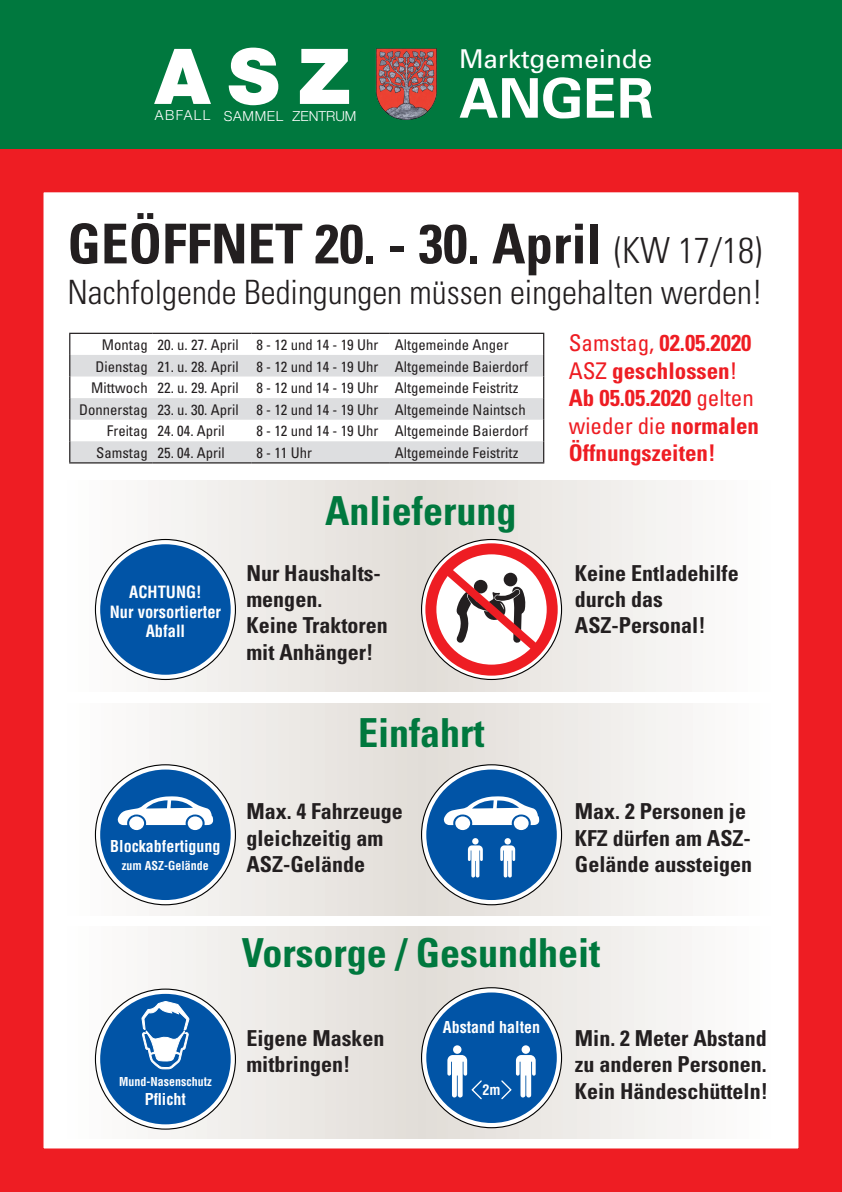
<style>
.page{position:relative;width:842px;height:1192px;background:#fff}
.page>*{position:absolute;margin:0;border:0;box-sizing:border-box;transform-origin:0 0}
.t1{font:900 77.05px "Helvetica Neue";color:#fff}
.t2{font:700 condensed 55px "Univers";color:#231f20}
.t3{font:700 54.75px "Univers";color:#fff}
.t4{font:700 condensed 40px "Univers";color:#00783e}
.t5{font:300 condensed 33.5px "Univers";color:#231f20}
.t6{font:25.95px "Univers";color:#fff}
.t7{font:700 condensed 23px/27.5px "Univers";color:#ee1d23}
.t8{font:700 condensed 22px/26.4px "Univers";color:#231f20}
.t9{font:700 condensed 16.5px/19.8px "Helvetica";color:#fff;text-align:center}
.t10{font:700 condensed 16px "Helvetica";color:#fff}
.t11{font:condensed 14.75px "Univers";color:#231f20}
.t12{font:700 condensed 14.25px "Helvetica";color:#fff}
.t13{font:300 13.85px "Helvetica Neue";letter-spacing:.05em;color:#fff}
.t14{font:300 13.85px "Helvetica Neue";color:#fff}
.t15{font:700 condensed 12px "Helvetica";color:#fff}
.s1{font-weight:300;font-size:36px}
.s2{font-weight:400}
</style>
<div class="page">
<svg style="left:94px;top:480px;width:598px;height:212px"></svg>
<svg style="left:94px;top:704px;width:599px;height:211px"></svg>
<svg style="left:94px;top:927px;width:598px;height:211px"></svg>
<div style="left:0;top:149px;width:842px;height:1043px;border:44px solid #ee1d23"></div>
<div style="left:0;top:0;width:842px;height:149px;background:#00783e"></div>
<img style="left:376px;top:48px;width:61px;height:72px">
<svg style="left:95px;top:765px;width:140px;height:140px"></svg>
<div style="left:107px;top:776px;width:117px;height:117px;background:#0154a6;border-radius:50%"></div>
<div style="left:100px;top:770px;width:131px;height:130px;border:13px solid #0154a6;border-radius:50%"></div>
<svg style="left:117px;top:796px;width:96px;height:35px"></svg>
<svg style="left:422px;top:765px;width:139px;height:140px"></svg>
<div style="left:433px;top:776px;width:117px;height:117px;background:#0154a6;border-radius:50%"></div>
<div style="left:426px;top:770px;width:131px;height:130px;border:13px solid #0154a6;border-radius:50%"></div>
<svg style="left:444px;top:796px;width:95px;height:35px"></svg>
<svg style="left:468px;top:845px;width:15px;height:33px"></svg>
<div style="left:472px;top:838px;width:7px;height:6px;background:#fff;border-radius:50%"></div>
<svg style="left:500px;top:845px;width:15px;height:33px"></svg>
<div style="left:504px;top:838px;width:7px;height:6px;background:#fff;border-radius:50%"></div>
<svg style="left:422px;top:988px;width:139px;height:140px"></svg>
<div style="left:433px;top:999px;width:117px;height:117px;background:#0154a6;border-radius:50%"></div>
<div style="left:426px;top:992px;width:131px;height:131px;border:13px solid #0154a6;border-radius:50%"></div>
<div style="left:453px;top:1045px;width:8px;height:9px;background:#fff;border-radius:50%"></div>
<div style="left:522px;top:1045px;width:8px;height:9px;background:#fff;border-radius:50%"></div>
<svg style="left:447px;top:1055px;width:35px;height:46px"></svg>
<svg style="left:501px;top:1055px;width:35px;height:46px"></svg>
<svg style="left:95px;top:989px;width:140px;height:140px"></svg>
<div style="left:107px;top:1001px;width:117px;height:117px;background:#0154a6;border-radius:50%"></div>
<div style="left:100px;top:994px;width:131px;height:130px;border:13px solid #0154a6;border-radius:50%"></div>
<svg style="left:142px;top:1001px;width:47px;height:68px"></svg>
<svg style="left:70px;top:355px;width:473px;height:107px;fill:#dddee0"></svg>
<hr style="left:69px;top:333px;width:84px;height:1px;background:#231f20">
<hr style="left:153px;top:333px;width:99px;height:1px;background:#231f20">
<hr style="left:252px;top:333px;width:138px;height:1px;background:#231f20">
<hr style="left:390px;top:333px;width:154px;height:1px;background:#231f20">
<svg style="left:69px;top:334px;width:1px;height:128px"></svg>
<svg style="left:543px;top:334px;width:1px;height:128px"></svg>
<hr style="left:69px;top:462px;width:84px;height:2px;background:#231f20">
<hr style="left:153px;top:462px;width:99px;height:2px;background:#231f20">
<hr style="left:252px;top:462px;width:138px;height:2px;background:#231f20">
<hr style="left:390px;top:462px;width:154px;height:2px;background:#231f20">
<svg style="left:95px;top:539px;width:140px;height:140px"></svg>
<div style="left:107px;top:551px;width:117px;height:117px;background:#0154a6;border-radius:50%"></div>
<div style="left:100px;top:544px;width:131px;height:131px;border:13px solid #0154a6;border-radius:50%"></div>
<svg style="left:422px;top:539px;width:139px;height:140px"></svg>
<svg style="left:431px;top:549px;width:121px;height:121px"></svg>
<div style="left:425px;top:543px;width:133px;height:133px;border:11px solid #ee1d23;border-radius:50%"></div>
<svg style="left:437px;top:560px;width:109px;height:99px"></svg>
<h1 class="t1" style="left:155px;top:31px;width:198px">ASZ</h1>
<p class="t13" style="left:155px;top:107px;width:57px">ABFALL</p>
<p class="t13" style="left:224px;top:107px;width:61px">SAMMEL</p>
<p class="t14" style="left:292px;top:107px;width:65px">ZENTRUM</p>
<h3 class="t6" style="left:459px;top:44px;width:195px">Marktgemeinde</h3>
<h3 class="t3" style="left:459px;top:65px;width:196px">ANGER</h3>
<h2 class="t2" style="left:67px;top:210px;width:696px">GEÖFFNET 20. - 30. April <span class="s1">(KW 17/18)</span></h2>
<h3 class="t5" style="left:67px;top:272px;width:697px">Nachfolgende Bedingungen müssen eingehalten werden!</h3>
<p class="t11" style="left:102px;top:335px;width:408px">Montag 20. u. 27. April 8 - 12 und 14 - 19 Uhr Altgemeinde Anger</p>
<p class="t11" style="left:95px;top:357px;width:434px">Dienstag 21. u. 28. April 8 - 12 und 14 - 19 Uhr Altgemeinde Baierdorf</p>
<p class="t11" style="left:91px;top:379px;width:429px">Mittwoch 22. u. 29. April 8 - 12 und 14 - 19 Uhr Altgemeinde Feistritz</p>
<p class="t11" style="left:79px;top:400px;width:448px">Donnerstag 23. u. 30. April 8 - 12 und 14 - 19 Uhr Altgemeinde Naintsch</p>
<p class="t11" style="left:107px;top:422px;width:119px">Freitag 24. 04. April</p>
<p class="t11" style="left:256px;top:422px;width:273px">8 - 12 und 14 - 19 Uhr Altgemeinde Baierdorf</p>
<p class="t11" style="left:96px;top:443px;width:130px">Samstag 25. 04. April</p>
<p class="t11" style="left:256px;top:443px;width:57px">8 - 11 Uhr</p>
<p class="t11" style="left:395px;top:443px;width:125px">Altgemeinde Feistritz</p>
<h3 class="t4" style="left:325px;top:486px;width:193px">Anlieferung</h3>
<h3 class="t7" style="left:569px;top:329px;width:192px"><span class="s2">Samstag,</span> 02.05.2020<br><span class="s2">ASZ</span> geschlossen<span class="s2">!<br></span>Ab 05.05.2020 <span class="s2">gelten wieder die</span> normalen<br>Öffnungszeiten!</h3>
<p class="t9" style="left:110px;top:582px;width:113px">ACHTUNG!<br>Nur vorsortierter<br>Abfall</p>
<p class="t10" style="left:110px;top:836px;width:112px">Blockabfertigung</p>
<p class="t15" style="left:122px;top:858px;width:89px">zum ASZ-Gelände</p>
<h3 class="t8" style="left:246px;top:559px;width:143px">Nur Haushalts&shy;mengen.<br>Keine Traktoren mit Anhänger!</h3>
<h3 class="t8" style="left:575px;top:559px;width:165px">Keine Entladehilfe durch das<br>ASZ-Personal!</h3>
<h3 class="t4" style="left:358px;top:709px;width:128px">Einfahrt</h3>
<h3 class="t8" style="left:246px;top:798px;width:158px">Max. 4 Fahrzeuge gleichzeitig am<br>ASZ-Gelände</h3>
<h3 class="t8" style="left:575px;top:798px;width:179px">Max. 2 Personen je<br>KFZ dürfen am ASZ-<br>Gelände aussteigen</h3>
<p class="t15" style="left:119px;top:1074px;width:94px">Mund-Nasenschutz</p>
<p class="t10" style="left:145px;top:1089px;width:42px">Pflicht</p>
<h3 class="t4" style="left:242px;top:928px;width:360px">Vorsorge / Gesundheit</h3>
<p class="t10" style="left:443px;top:1018px;width:99px">Abstand halten</p>
<h3 class="t8" style="left:246px;top:1025px;width:140px">Eigene Masken mitbringen!</h3>
<h3 class="t8" style="left:575px;top:1025px;width:195px;text-align:justify">Min. 2 Meter Abstand zu anderen Personen.<br>Kein Händeschütteln!</h3>
<p class="t12" style="left:482px;top:1081px;width:20px">2m</p>
</div>
